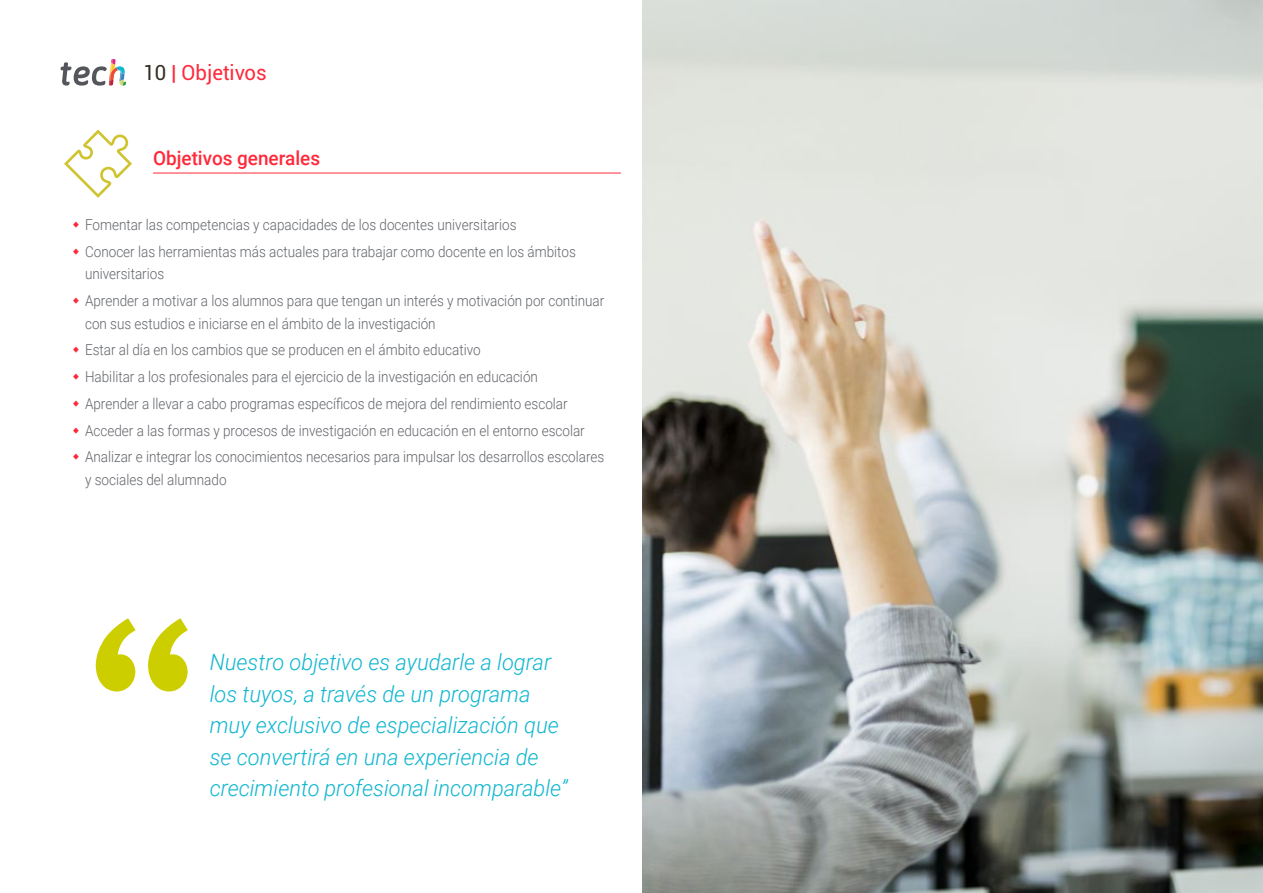
<style>
.page{position:relative;width:1263px;height:893px;background:#fff}
.page>*{position:absolute;margin:0;border:0;box-sizing:border-box;transform-origin:0 0}
.t1{font:italic 300 22.5px/31.5px "Roboto";color:#0fb6cf}
.t2{font:21px "Roboto";color:#ff293a}
.t3{font:500 19.5px "Roboto";color:#ff293a}
.t4{font:300 15px/26.7px "Roboto";color:#61646a;scale:.9 1}
.s1{color:#312e20}
</style>
<div class="page">
<hr style="left:153px;top:173px;width:468px;height:1px;background:#ff293a">
<svg style="left:64px;top:130px;width:68px;height:68px"></svg>
<svg style="left:61px;top:59px;width:65px;height:27px"></svg>
<svg style="left:96px;top:618px;width:92px;height:73px"></svg>
<img style="left:642px;top:0;width:621px;height:893px">
<h2 class="t2" style="left:144px;top:57px;width:125px"><span class="s1">10</span> | Objetivos</h2>
<h3 class="t3" style="left:153px;top:144px;width:169px">Objetivos generales</h3>
<p class="t4" style="left:85px;top:211px;width:547px">Fomentar las competencias y capacidades de los docentes universitarios<br>Conocer las herramientas más actuales para trabajar como docente en los ámbitos</p>
<p class="t4" style="left:85px;top:260px;width:578px">universitarios<br>Aprender a motivar a los alumnos para que tengan un interés y motivación por continuar</p>
<p class="t4" style="left:85px;top:309px;width:578px">con sus estudios e iniciarse en el ámbito de la investigación<br>Estar al día en los cambios que se producen en el ámbito educativo<br>Habilitar a los profesionales para el ejercicio de la investigación en educación<br>Aprender a llevar a cabo programas específicos de mejora del rendimiento escolar Acceder a las formas y procesos de investigación en educación en el entorno escolar Analizar e integrar los conocimientos necesarios para impulsar los desarrollos escolares</p>
<p class="t4" style="left:85px;top:466px;width:159px">y sociales del alumnado</p>
<h1 class="t1" style="left:210px;top:645px;width:359px">Nuestro objetivo es ayudarle a lograr los tuyos, a través de un programa muy exclusivo de especialización que se convertirá en una experiencia de crecimiento profesional incomparable”</h1>
</div>
